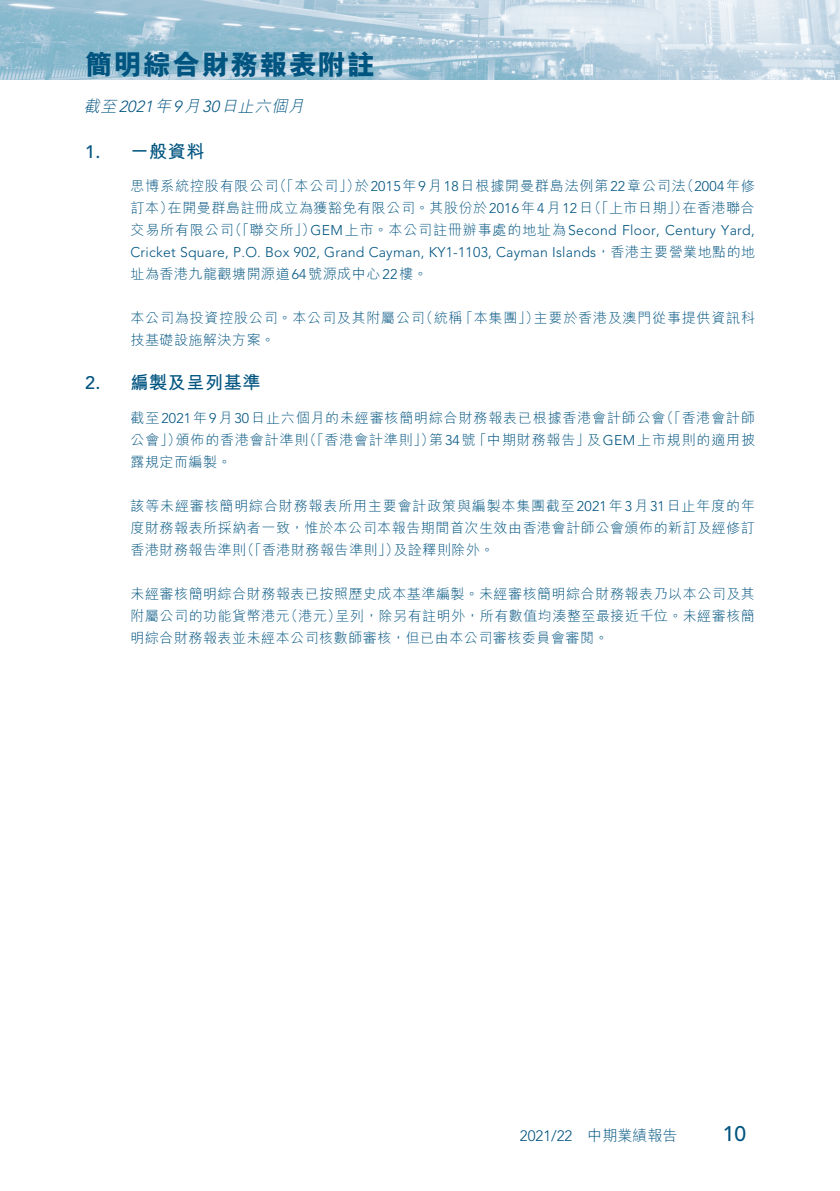
<style>
.page{position:relative;width:840px;height:1191px;background:#fff}
.page>*{position:absolute;margin:0;border:0;box-sizing:border-box;transform-origin:0 0}
.Running_Head{font:800 28px "M Hei HK";letter-spacing:.04em;color:#005480}
.t1{font:500 21px "Avenir LT Std";color:#005480}
._07_NH1{font:700 18px "M Hei HK";letter-spacing:.035em;color:#005480}
._07_NH1-2{font:500 18px "Avenir LT Std";color:#005480}
._00_txt{font:italic 300 16px "M Hei HK";color:#005480}
.t2{font:300 15px "Avenir LT Std";color:#005480}
.t3{font:300 15px "M Hei HK";color:#005480}
._06_Notes{font:300 14px/22px "M Hei HK";letter-spacing:.04em;color:#005480}
._06_Notes-2{font:300 14px/22px "Avenir LT Std";letter-spacing:.015em;color:#005480}
._06_Notes-3{font:300 14px/22px "M Hei HK";letter-spacing:.06em;color:#005480}
.s1{font-family:"Avenir LT Std"}
.s2{font-family:"M Hei HK"}
</style>
<div class="page">
<img style="left:0;top:0;width:839px;height:79px">
<p class="Running_Head" style="left:85px;top:50px;width:291px">簡明綜合財務報表附註</p>
<p class="_00_txt" style="left:84px;top:98px;width:225px">截至<span class="s1">2021</span>年<span class="s1">9</span>月<span class="s1">30</span>日止六個月</p>
<p class="_07_NH1" style="left:130px;top:138px;width:75px">一般資料</p>
<p class="_07_NH1-2" style="left:85px;top:141px;width:17px">1.</p>
<p class="_06_Notes" style="left:272px;top:175px;width:89px">（「本公司」）</p>
<p class="_06_Notes-2" style="left:679px;top:175px;width:76px"><span class="s2">（</span>2004<span class="s2">年修</span></p>
<p class="_06_Notes-3" style="left:354px;top:175px;width:332px">於<span class="s1">2015</span>年<span class="s1">9</span>月<span class="s1">18</span>日根據開曼群島法例第<span class="s1">22</span>章公司法</p>
<p class="_06_Notes-3" style="left:130px;top:175px;width:149px">思博系統控股有限公司</p>
<p class="_07_NH1-2" style="left:85px;top:372px;width:17px">2.</p>
<p class="_06_Notes" style="left:130px;top:197px;width:44px">訂本）</p>
<p class="_06_Notes" style="left:587px;top:197px;width:102px">（「上市日期」）</p>
<p class="_06_Notes" style="left:682px;top:197px;width:74px">在香港聯合</p>
<p class="_06_Notes" style="left:168px;top:197px;width:426px">在開曼群島註冊成立為獲豁免有限公司。其股份於<span class="s1">2016</span>年<span class="s1">4</span>月<span class="s1">12</span>日</p>
<p class="_06_Notes-2" style="left:310px;top:219px;width:445px">GEM<span class="s2">上市。本公司註冊辦事處的地址為</span>Second Floor, Century Yard,</p>
<p class="_06_Notes" style="left:228px;top:219px;width:89px">（「聯交所」）</p>
<p class="_06_Notes-2" style="left:130px;top:219px;width:626px"><span class="s2">交易所有限公司<br></span>Cricket Square O. P, . Box 902, Grand Cayman, KY1-1103, Cayman Islands<span class="s2">，香港主要營業地點的地址為香港九龍觀塘開源道</span>64<span class="s2">號源成中心</span>22<span class="s2">樓。</span></p>
<p class="_06_Notes" style="left:533px;top:307px;width:222px">主要於香港及澳門從事提供資訊科</p>
<p class="_06_Notes" style="left:419px;top:307px;width:45px">（統稱</p>
<p class="_06_Notes" style="left:459px;top:307px;width:81px">「本集團」）</p>
<p class="_06_Notes" style="left:130px;top:307px;width:296px">本公司為投資控股公司。本公司及其附屬公司技基礎設施解決方案。</p>
<p class="_07_NH1" style="left:130px;top:369px;width:131px">編製及呈列基準</p>
<p class="_06_Notes-3" style="left:586px;top:406px;width:169px;text-indent:-456px">截至<span class="s1">2021</span>年<span class="s1">9</span>月<span class="s1">30</span>日止六個月的未經審核簡明綜合財務報表已根據香港會計師公會<br>及<span class="s1">GEM</span>上市規則的適用披</p>
<p class="_06_Notes" style="left:659px;top:406px;width:97px">（「香港會計師</p>
<p class="_06_Notes" style="left:130px;top:428px;width:102px">公會」）<br>露規定而編製。</p>
<p class="_06_Notes" style="left:130px;top:494px;width:625px;text-align:center">該等未經審核簡明綜合財務報表所用主要會計政策與編製本集團截至<span class="s1">2021</span>年<span class="s1">3</span>月<span class="s1">31</span>日止年度的年度財務報表所採納者一致，惟於本公司本報告期間首次生效由香港會計師公會頒佈的新訂及經修訂及詮釋則除外。</p>
<p class="_06_Notes" style="left:302px;top:428px;width:133px">（「香港會計準則」）</p>
<p class="_06_Notes-3" style="left:176px;top:428px;width:134px">頒佈的香港會計準則</p>
<p class="_06_Notes" style="left:429px;top:428px;width:48px">第<span class="s1">34</span>號</p>
<p class="_06_Notes" style="left:472px;top:428px;width:119px">「中期財務報告」</p>
<p class="_06_Notes" style="left:240px;top:538px;width:160px">（「香港財務報告準則」）</p>
<p class="_06_Notes" style="left:130px;top:538px;width:117px">香港財務報告準則</p>
<p class="_06_Notes" style="left:130px;top:582px;width:625px;text-align:right">未經審核簡明綜合財務報表已按照歷史成本基準編製。未經審核簡明綜合財務報表乃以本公司及其呈列，除另有註明外，所有數值均湊整至最接近千位。未經審核簡</p>
<p class="_06_Notes" style="left:284px;top:604px;width:58px">（港元）</p>
<p class="_06_Notes" style="left:130px;top:604px;width:479px">附屬公司的功能貨幣港元<br>明綜合財務報表並未經本公司核數師審核，但已由本公司審核委員會審閱。</p>
<p class="t2" style="left:519px;top:1127px;width:54px">2021/22</p>
<p class="t3" style="left:587px;top:1127px;width:91px">中期業績報告</p>
<p class="t1" style="left:722px;top:1121px;width:25px">10</p>
</div>
